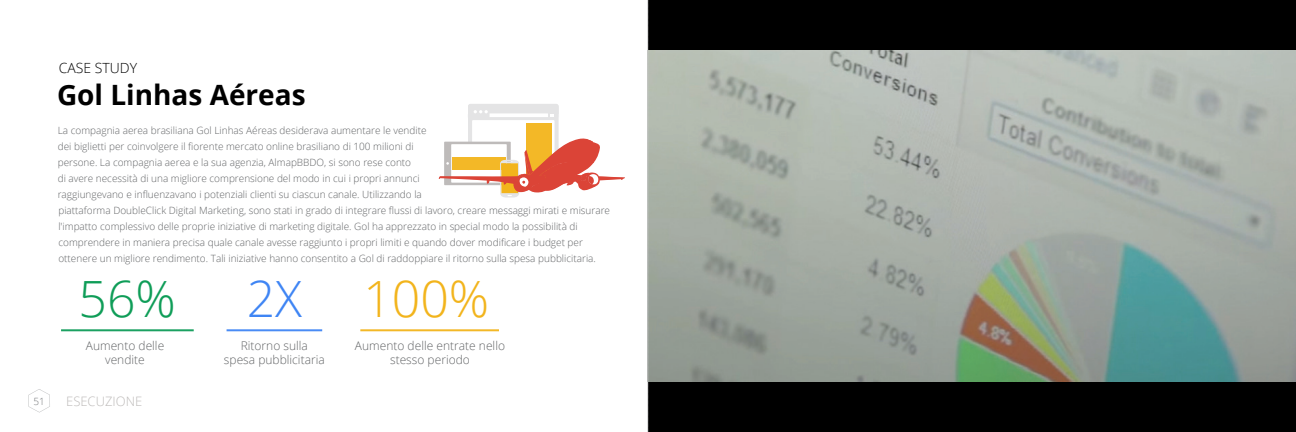
<style>
.page{position:relative;width:1296px;height:432px;background:#fff}
.page>*{position:absolute;margin:0;border:0;box-sizing:border-box;transform-origin:0 0}
.t1{font:300 50px "Open Sans";color:#f2b41c}
.t2{font:300 50px "Open Sans";color:#0f9d58}
.t3{font:300 50px "Open Sans";color:#3f85f4}
.t4{font:700 28px "Open Sans";color:#000}
.t5{font:300 14px "Open Sans";color:#000}
.t6{font:300 13px "Open Sans";color:#bebbba}
.t7{font:300 12px/14.4px "Open Sans";color:#636567;text-align:center}
.t8{font:300 10px/16px "Open Sans";color:#636567}
.t9{font:300 10px "Open Sans";color:#77797b}
</style>
<div class="page">
<svg style="left:28px;top:389px;width:22px;height:24px"></svg>
<div style="left:648px;top:0;width:648px;height:432px;background:#000"></div>
<img style="left:649px;top:51px;width:647px;height:330px">
<svg style="left:648px;top:0;width:1px;height:432px"></svg>
<div style="left:468px;top:104px;width:91px;height:75px;background:#e4e4e5;border-radius:3px"></div>
<div style="left:472px;top:120px;width:83px;height:55px;background:#fff"></div>
<div style="left:527px;top:123px;width:25px;height:56px;background:#f3b827"></div>
<svg style="left:474px;top:110px;width:80px;height:7px"></svg>
<svg style="left:439px;top:137px;width:186px;height:61px"></svg>
<hr style="left:61px;top:329px;width:133px;height:2px;background:#1ba161">
<hr style="left:227px;top:329px;width:95px;height:2px;background:#498bf5">
<hr style="left:360px;top:329px;width:139px;height:2px;background:#f3b827">
<p class="t9" style="left:33px;top:394px;width:13px">51</p>
<p class="t5" style="left:59px;top:59px;width:80px">CASE STUDY</p>
<p class="t4" style="left:57px;top:75px;width:250px">Gol Linhas Aéreas</p>
<p class="t8" style="left:58px;top:122px;width:370px">La compagnia aerea brasiliana Gol Linhas Aéreas desiderava aumentare le vendite dei biglietti per coinvolgere il fiorente mercato online brasiliano di 100 milioni di persone. La compagnia aerea e la sua agenzia, AlmapBBDO, si sono rese conto<br>di avere necessità di una migliore comprensione del modo in cui i propri annunci raggiungevano e influenzavano i potenziali clienti su ciascun canale. Utilizzando la</p>
<p class="t8" style="left:58px;top:202px;width:553px">piattaforma DoubleClick Digital Marketing, sono stati in grado di integrare flussi di lavoro, creare messaggi mirati e misurare l'impatto complessivo delle proprie iniziative di marketing digitale. Gol ha apprezzato in special modo la possibilità di comprendere in maniera precisa quale canale avesse raggiunto i propri limiti e quando dover modificare i budget per ottenere un migliore rendimento. Tali iniziative hanno consentito a Gol di raddoppiare il ritorno sulla spesa pubblicitaria.</p>
<p class="t2" style="left:79px;top:264px;width:99px">56%</p>
<p class="t3" style="left:247px;top:264px;width:57px">2X</p>
<p class="t1" style="left:363px;top:264px;width:127px">100%</p>
<p class="t7" style="left:86px;top:338px;width:80px">Aumento delle vendite</p>
<p class="t7" style="left:241px;top:338px;width:69px">Ritorno sulla</p>
<p class="t7" style="left:224px;top:352px;width:102px">spesa pubblicitaria</p>
<p class="t6" style="left:66px;top:393px;width:78px">ESECUZIONE</p>
<p class="t7" style="left:355px;top:338px;width:152px">Aumento delle entrate nello stesso periodo</p>
</div>
